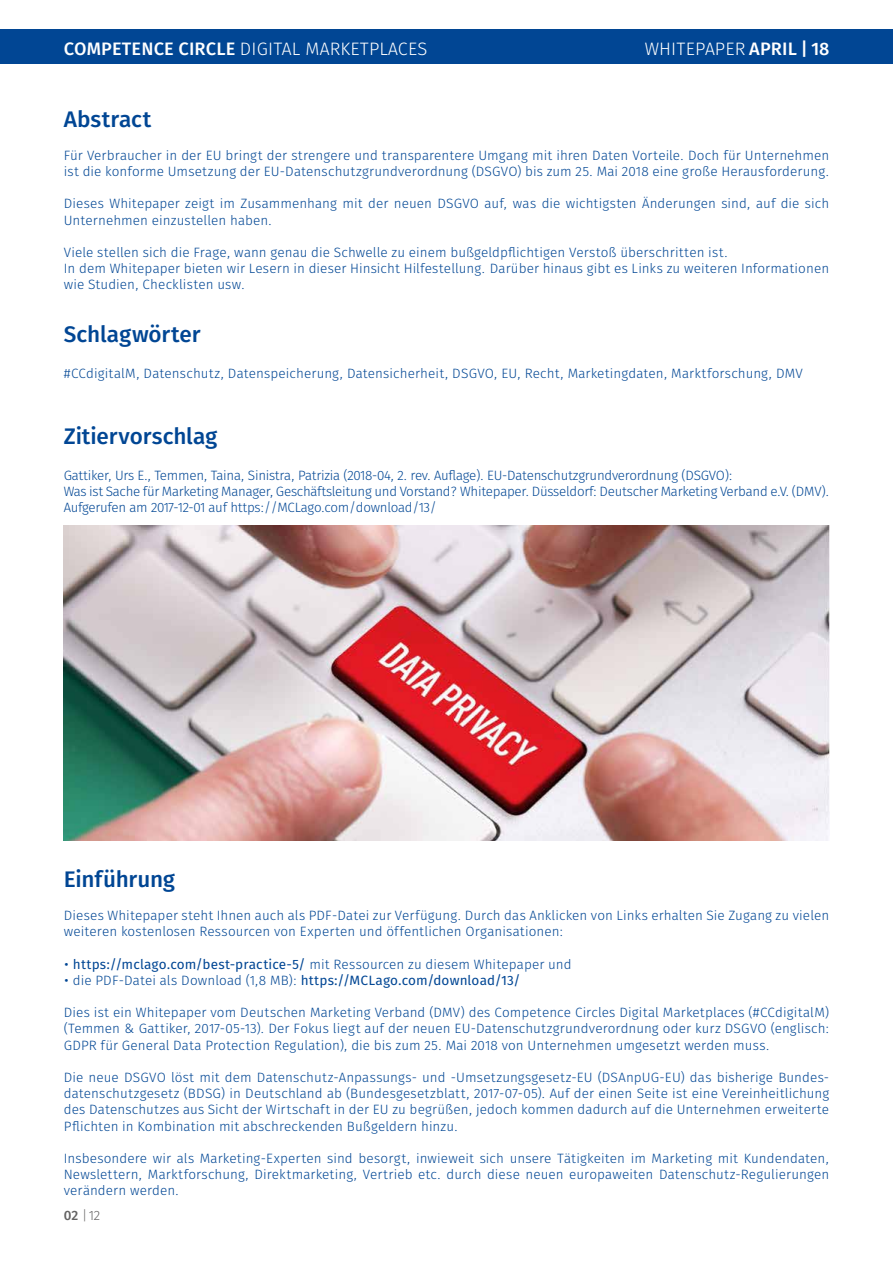
<style>
.page{position:relative;width:893px;height:1263px;background:#fff}
.page>*{position:absolute;margin:0;border:0;box-sizing:border-box;transform-origin:0 0}
.t1{font:22.5px "Fira Sans OT Medium";letter-spacing:-.005em;color:#014694}
.t2{font:18px "Fira Sans OT Light";letter-spacing:.01em;color:#fff}
.t3{font:13.5px/16.2px "Fira Sans OT Light";letter-spacing:.005em;color:#014694}
.t4{font:13.5px/16.2px "Fira Sans OT Light";letter-spacing:-.02em;color:#014694}
.t5{font:13.5px "Fira Sans OT Light";color:#646363}
.s1{font-family:"Fira Sans OT Medium"}
.s2{font-family:"Fira Sans OT"}
</style>
<div class="page">
<div style="left:0;top:30px;width:893px;height:34px;background:#014694"></div>
<img style="left:64px;top:526px;width:765px;height:315px">
<h2 class="t2" style="left:64px;top:36px;width:365px"><span class="s1">COMPETENCE CIRCLE</span> DIGITAL MARKETPLACES</h2>
<h2 class="t2" style="left:645px;top:36px;width:186px">WHITEPAPER <span class="s1">APRIL | 18</span></h2>
<h1 class="t1" style="left:64px;top:104px;width:89px">Abstract</h1>
<p class="t3" style="left:64px;top:148px;width:767px">Für Verbraucher in der EU bringt der strengere und transparentere Umgang mit ihren Daten Vorteile. Doch für Unternehmen ist die konforme Umsetzung der EU-Datenschutzgrundverordnung (DSGVO) bis zum 25. Mai 2018 eine große Herausforderung.</p>
<p class="t3" style="left:64px;top:197px;width:767px">Dieses Whitepaper zeigt im Zusammenhang mit der neuen DSGVO auf, was die wichtigsten Änderungen sind, auf die sich<br>Unternehmen einzustellen haben.</p>
<p class="t3" style="left:64px;top:245px;width:767px">Viele stellen sich die Frage, wann genau die Schwelle zu einem bußgeldpflichtigen Verstoß überschritten ist.<br>In dem Whitepaper bieten wir Lesern in dieser Hinsicht Hilfestellung. Darüber hinaus gibt es Links zu weiteren Informationen wie Studien, Checklisten usw.</p>
<h1 class="t1" style="left:64px;top:318px;width:138px">Schlagwörter</h1>
<p class="t3" style="left:64px;top:366px;width:740px">#CCdigitalM, Datenschutz, Datenspeicherung, Datensicherheit, DSGVO, EU, Recht, Marketingdaten, Marktforschung, DMV</p>
<h1 class="t1" style="left:64px;top:420px;width:155px">Zitiervorschlag</h1>
<p class="t4" style="left:64px;top:468px;width:767px">Gattiker, Urs E., Temmen, Taina, Sinistra, Patrizia (2018-04, 2. rev. Auflage). EU-Datenschutzgrundverordnung (DSGVO):<br>Was ist Sache für Marketing Manager, Geschäftsleitung und Vorstand? Whitepaper. Düsseldorf: Deutscher Marketing Verband e.V. (DMV).<br>Aufgerufen am 2017-12-01 auf https://MCLago.com/download/13/</p>
<h1 class="t1" style="left:64px;top:864px;width:113px">Einführung</h1>
<p class="t3" style="left:64px;top:908px;width:767px">Dieses Whitepaper steht Ihnen auch als PDF-Datei zur Verfügung. Durch das Anklicken von Links erhalten Sie Zugang zu vielen weiteren kostenlosen Ressourcen von Experten und öffentlichen Organisationen:</p>
<p class="t3" style="left:64px;top:957px;width:509px">• <span class="s2">https://mclago.com/best-practice-5/</span> mit Ressourcen zu diesem Whitepaper und</p>
<p class="t3" style="left:64px;top:973px;width:458px">• die PDF-Datei als Download (1,8 MB): <span class="s2">https://MCLago.com/download/13/</span></p>
<p class="t3" style="left:64px;top:1005px;width:767px;text-align:justify">Dies ist ein Whitepaper vom Deutschen Marketing Verband (DMV) des Competence Circles Digital Marketplaces (#CCdigitalM) (Temmen &amp; Gattiker, 2017-05-13). Der Fokus liegt auf der neuen EU-Datenschutzgrundverordnung oder kurz DSGVO (englisch:<br>GDPR für General Data Protection Regulation), die bis zum 25. Mai 2018 von Unternehmen umgesetzt werden muss.</p>
<p class="t3" style="left:64px;top:1070px;width:767px;text-align:justify">Die neue DSGVO löst mit dem Datenschutz-Anpassungs- und -Umsetzungsgesetz-EU (DSAnpUG-EU) das bisherige Bundes&shy;datenschutzgesetz (BDSG) in Deutschland ab (Bundesgesetzblatt, 2017-07-05). Auf der einen Seite ist eine Vereinheitlichung des Datenschutzes aus Sicht der Wirtschaft in der EU zu begrüßen, jedoch kommen dadurch auf die Unternehmen erweiterte Pflichten in Kombination mit abschreckenden Bußgeldern hinzu.</p>
<p class="t3" style="left:64px;top:1151px;width:767px;text-align:justify">Insbesondere wir als Marketing-Experten sind besorgt, inwieweit sich unsere Tätigkeiten im Marketing mit Kundendaten, Newslettern, Marktforschung, Direktmarketing, Vertrieb etc. durch diese neuen europaweiten Datenschutz-Regulierungen verändern werden.</p>
<p class="t5" style="left:64px;top:1206px;width:38px"><span class="s1">02</span> |12</p>
</div>
